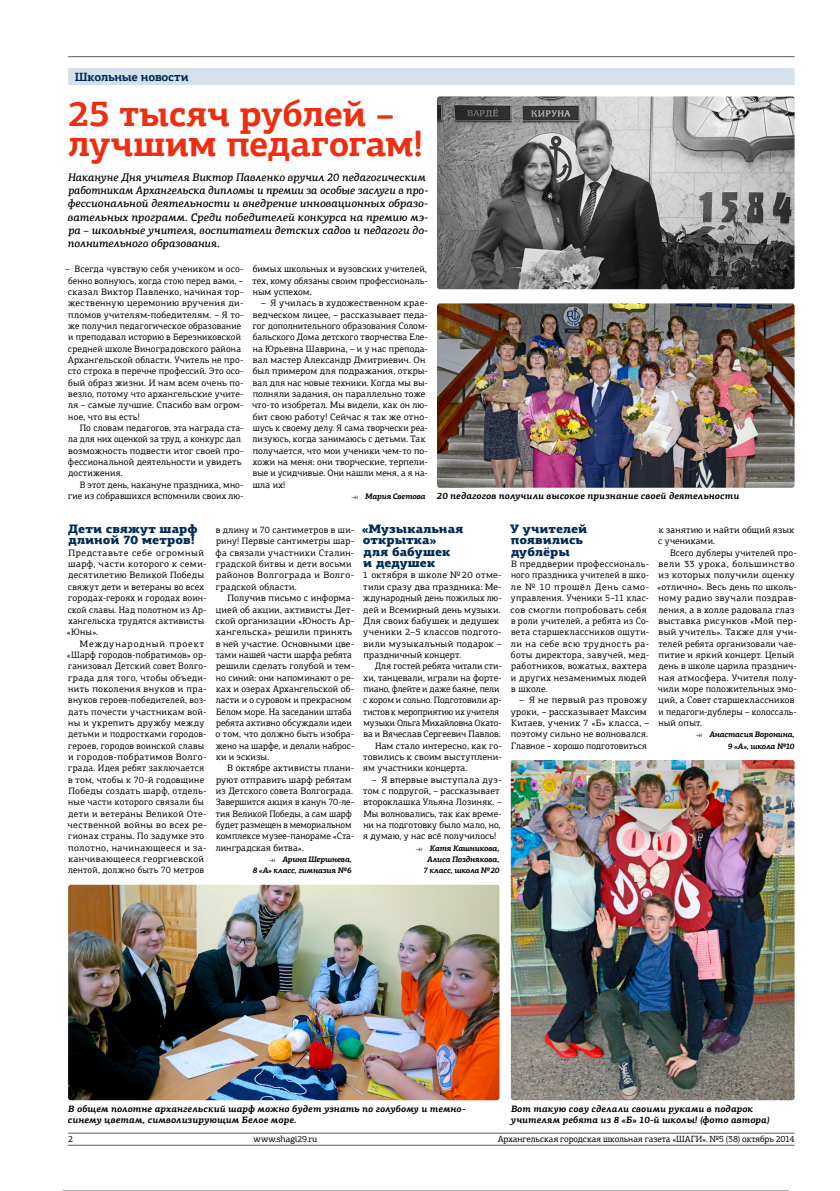
<style>
.page{position:relative;width:840px;height:1191px;background:#fff}
.page>*{position:absolute;margin:0;border:0;box-sizing:border-box;transform-origin:0 0}
.t1{font:700 36px/30px "PF Agora Slab Pro";letter-spacing:-.01em;color:#ec2f12}
.t2{font:900 12.3px/11.3px "PF Agora Slab Pro";color:#002b55}
.t3{font:700 12px "PF Agora Slab Pro";letter-spacing:-.02em;color:#002b55}
.t4{font:italic 500 11px/13.2px "PF Agora Slab Pro";color:#000}
.t5{font:9.3px/11.3px "PF Agora Slab Pro";letter-spacing:.02em;color:#000}
.t6{font:italic 700 9.3px/11.3px "PF Agora Slab Pro";letter-spacing:.01em;color:#000}
.t7{font:9.3px "PF Agora Slab Pro";color:#000}
.t8{font:9.3px "PF Agora Slab Pro";letter-spacing:-.01em;color:#000}
.t9{font:9.3px "PF Agora Slab Pro";letter-spacing:-.005em;color:#000;scale:.96 1}
.t10{font:9px "PF Agora Slab Pro";letter-spacing:-.005em;color:#000}
.t11{font:italic 700 8px/11.3px "PF Agora Slab Pro";letter-spacing:-.025em;color:#000;text-align:right}
.s1{font-size:8px}
.s2{font-weight:500;font-style:normal;color:#585856}
</style>
<div class="page">
<hr style="left:68px;top:1144px;width:726px;height:1px;background:#585856">
<hr style="left:68px;top:1132px;width:726px;height:1px;background:#585856">
<hr style="left:68px;top:56px;width:726px;height:1px;background:#585856">
<div style="left:68px;top:68px;width:726px;height:17px;background:#d5e0eb"></div>
<hr style="left:62px;top:1190px;width:726px;height:1px;background:#585856">
<img style="left:437px;top:303px;width:357px;height:185px">
<img style="left:437px;top:96px;width:357px;height:193px">
<img style="left:68px;top:884px;width:431px;height:216px">
<img style="left:510px;top:760px;width:284px;height:340px">
<p class="t3" style="left:75px;top:69px;width:115px">Школьные новости</p>
<h1 class="t1" style="left:68px;top:99px;width:356px">25 тысяч рублей – лучшим педагогам!</h1>
<p class="t4" style="left:68px;top:171px;width:362px">Накануне Дня учителя Виктор Павленко вручил 20 педагогическим работникам Архангельска дипломы и премии за особые заслуги в про&shy;фессиональной деятельности и внедрение инновационных образо&shy;вательных программ. Среди победителей конкурса на премию мэ&shy;ра – школьные учителя, воспитатели детских садов и педагоги до&shy;полнительного образования.</p>
<p class="t5" style="left:65px;top:263px;width:180px">– Всегда чувствую себя учеником и осо&shy;бенно волнуюсь, когда стою перед вами, – сказал Виктор Павленко, начиная тор&shy;жественную церемонию вручения ди&shy;пломов учителям-победителям. – Я то&shy;же получил педагогическое образование и преподавал историю в Березниковской средней школе Виноградовского района Архангельской области. Учитель не про&shy;сто строка в перечне профессий. Это осо&shy;бый образ жизни. И нам всем очень по&shy;везло, потому что архангельские учите&shy;ля – самые лучшие. Спасибо вам огром&shy;ное, что вы есть!</p>
<p class="t5" style="left:68px;top:422px;width:177px;text-indent:12px">По словам педагогов, эта награда ста&shy;ла для них оценкой за труд, а конкурс дал возможность подвести итог своей про&shy;фессиональной деятельности и увидеть достижения.</p>
<p class="t5" style="left:68px;top:479px;width:176px;text-align:right">В этот день, накануне праздника, мно&shy;гие из собравшихся вспомнили своих лю-</p>
<p class="t5" style="left:252px;top:263px;width:177px;text-align:justify">бимых школьных и вузовских учителей, тех, кому обязаны своим профессиональ&shy;ным успехом.</p>
<p class="t5" style="left:261px;top:297px;width:168px">– Я училась в художественном крае-</p>
<p class="t5" style="left:252px;top:309px;width:177px">ведческом лицее, – рассказывает педа-</p>
<p class="t7" style="left:252px;top:320px;width:176px">гог дополнительного образования Солом-</p>
<p class="t5" style="left:252px;top:331px;width:177px">бальского Дома детского творчества Еле-</p>
<p class="t5" style="left:253px;top:343px;width:176px">на Юрьевна Шаврина, – и у нас препода-</p>
<p class="t5" style="left:252px;top:354px;width:174px">вал мастер Александр Дмитриевич. Он</p>
<p class="t5" style="left:252px;top:365px;width:177px">был примером для подражания, откры-</p>
<p class="t5" style="left:252px;top:377px;width:176px">вал для нас новые техники. Когда мы вы-</p>
<p class="t5" style="left:252px;top:388px;width:174px">полняли задания, он параллельно тоже</p>
<p class="t5" style="left:252px;top:399px;width:177px">что‑то изобретал. Мы видели, как он лю-</p>
<p class="t5" style="left:252px;top:411px;width:177px">бит свою работу! Сейчас я так же отно-</p>
<p class="t5" style="left:253px;top:422px;width:176px">шусь к своему делу. Я сама творчески реа-</p>
<p class="t5" style="left:252px;top:433px;width:174px">лизуюсь, когда занимаюсь с детьми. Так</p>
<p class="t5" style="left:252px;top:445px;width:177px">получается, что мои ученики чем‑то по-</p>
<p class="t5" style="left:253px;top:456px;width:176px">хожи на меня: они творческие, терпели-</p>
<p class="t5" style="left:252px;top:467px;width:176px">вые и усидчивые. Они нашли меня, а я на-</p>
<p class="t5" style="left:253px;top:479px;width:34px">шла их!</p>
<p class="t6" style="left:351px;top:490px;width:389px"><sub>⇥</sub> <span class="s1">Мария Светова</span> 20 педагогов получили высокое признание своей деятельности</p>
<h2 class="t2" style="left:68px;top:523px;width:131px">Дети свяжут шарф длиной 70 метров!</h2>
<p class="t5" style="left:67px;top:547px;width:141px">Представьте себе огромный шарф, части которого к семи&shy;десятилетию Великой Победы свяжут дети и ветераны во всех городах-героях и городах воин&shy;ской славы. Над полотном из Ар&shy;хангельска трудятся активисты «Юны».</p>
<p class="t5" style="left:67px;top:637px;width:141px;text-indent:13px">Международный проект «Шарф городов-побратимов» ор&shy;ганизовал Детский совет Волго&shy;града для того, чтобы объеди&shy;нить поколения внуков и пра&shy;внуков героев-победителей, воз&shy;дать почести участникам вой&shy;ны и укрепить дружбу между детьми и подростками городов&shy;героев, городов воинской славы и городов-побратимов Волго&shy;града. Идея ребят заключается в том, чтобы к 70‑й годовщине<br>Победы создать шарф, отдель&shy;ные части которого связали бы дети и ветераны Великой Оте&shy;чественной войны во всех ре&shy;гионах страны. По задумке это полотно, начинающееся и за&shy;канчивающееся георгиевской лентой, должно быть 70 метров</p>
<p class="t5" style="left:215px;top:524px;width:140px">в длину и 70 сантиметров в ши&shy;рину! Первые сантиметры шар&shy;фа связали участники Сталин&shy;градской битвы и дети восьми районов Волгограда и Волго&shy;градской области.</p>
<p class="t5" style="left:215px;top:592px;width:140px;text-indent:12px">Получив письмо с информа&shy;цией об акции, активисты Дет&shy;ской организации «Юность Ар&shy;хангельска» решили принять в ней участие. Основными цве&shy;тами нашей части шарфа ребята решили сделать голубой и тем&shy;но синий: они напоминают о ре&shy;ках и озерах Архангельской об&shy;ласти и о суровом и прекрасном<br>Белом море. На заседании штаба ребята активно обсуждали идеи о том, что должно быть изобра&shy;жено на шарфе, и делали наброс&shy;ки и эскизы.</p>
<p class="t5" style="left:215px;top:762px;width:140px;text-indent:12px">В октябре активисты плани&shy;руют отправить шарф ребятам из Детского совета Волгограда.<br>Завершится акция в канун 70‑ле&shy;тия Великой Победы, а сам шарф будет размещен в мемориальном комплексе музее-панораме «Ста&shy;линградская битва».</p>
<p class="t11" style="left:253px;top:853px;width:100px"><span class="s2">⇥</span> Арина Шершнева,<br>8 «А» класс, гимназия №6</p>
<h2 class="t2" style="left:361px;top:523px;width:103px">«Музыкальная открытка» для бабушек<br>и дедушек</h2>
<p class="t5" style="left:362px;top:569px;width:140px">1 октября в школе №20 отме&shy;тили сразу два праздника: Ме&shy;ждународный день пожилых лю&shy;дей и Всемирный день музыки.<br>Для своих бабушек и дедушек ученики 2–5 классов подгото&shy;вили музыкальный подарок – праздничный концерт.</p>
<p class="t5" style="left:374px;top:660px;width:128px">Для гостей ребята читали сти-</p>
<p class="t5" style="left:363px;top:671px;width:140px">хи, танцевали, играли на форте-</p>
<p class="t8" style="left:363px;top:683px;width:137px">пиано, флейте и даже баяне, пели</p>
<p class="t8" style="left:363px;top:694px;width:140px">с хором и сольно. Подготовили ар-</p>
<p class="t9" style="left:363px;top:705px;width:143px">тистов к мероприятию их учителя</p>
<p class="t9" style="left:363px;top:717px;width:145px">музыки Ольга Михайловна Окато-</p>
<p class="t7" style="left:363px;top:728px;width:139px">ва и Вячеслав Сергеевич Павлов.</p>
<p class="t5" style="left:375px;top:739px;width:128px">Нам стало интересно, как го-</p>
<p class="t5" style="left:363px;top:751px;width:140px">товились к своим выступлени-</p>
<p class="t5" style="left:363px;top:762px;width:106px">ям участники концерта.</p>
<p class="t5" style="left:363px;top:773px;width:140px;text-indent:8px">– Я впервые выступала дуэ&shy;том с подругой, – рассказывает второклашка Ульяна Лозиняк. –<br>Мы волновались, так как време&shy;ни на подготовку было мало, но, я думаю, у нас всё получилось!</p>
<p class="t11" style="left:415px;top:842px;width:85px"><span class="s2">⇥</span> Катя Кашникова,<br>Алиса Позднякова,<br>7 класс, школа №20</p>
<h2 class="t2" style="left:510px;top:523px;width:78px">У учителей появились дублёры</h2>
<p class="t5" style="left:510px;top:558px;width:140px">В преддверии профессиональ&shy;ного праздника учителей в шко&shy;ле № 10 прошёл День само&shy;управления. Ученики 5–11 клас&shy;сов смогли попробовать себя в роли учителей, а ребята из Со&shy;вета старшеклассников ощути&shy;ли на себе всю трудность ра&shy;боты директора, завучей, мед&shy;работников, вожатых, вахтера и других незаменимых людей в школе.</p>
<p class="t5" style="left:510px;top:694px;width:140px;text-indent:8px">– Я не первый раз провожу уроки, – рассказывает Максим<br>Китаев, ученик 7 «Б» класса, – поэтому сильно не волновался.<br>Главное – хорошо подготовиться</p>
<p class="t5" style="left:657px;top:524px;width:138px">к занятию и найти общий язык с учениками.</p>
<p class="t5" style="left:657px;top:547px;width:141px;text-indent:13px">Всего дублеры учителей про&shy;вели 33 урока, большинство из которых получили оценку «отлично». Весь день по школь&shy;ному радио звучали поздрав&shy;ления, а в холле радовала глаз выставка рисунков «Мой пер&shy;вый учитель». Также для учи&shy;телей ребята организовали чае&shy;питие и яркий концерт. Целый день в школе царила празднич&shy;ная атмосфера. Учителя полу&shy;чили море положительных эмо&shy;ций, а Совет старшеклассников и педагоги-дублеры – колоссаль&shy;ный опыт.</p>
<p class="t11" style="left:695px;top:729px;width:101px"><span class="s2">⇥</span> Анастасия Воронина,<br>9 «А», школа №10</p>
<p class="t6" style="left:68px;top:1102px;width:399px">В общем полотне архангельский шарф можно будет узнать по голубому и темно&shy;синему цветам, символизирующим Белое море.</p>
<p class="t6" style="left:510px;top:1102px;width:260px">Вот такую сову сделали своими руками в подарок учителям ребята из 8 «Б» 10-й школы! (фото автора)</p>
<p class="t10" style="left:68px;top:1133px;width:7px">2</p>
<p class="t10" style="left:253px;top:1133px;width:65px">www.shagi29.ru</p>
<p class="t10" style="left:497px;top:1133px;width:298px">Архангельская городская школьная газета «ШАГИ». №5 (38) октябрь 2014</p>
</div>
